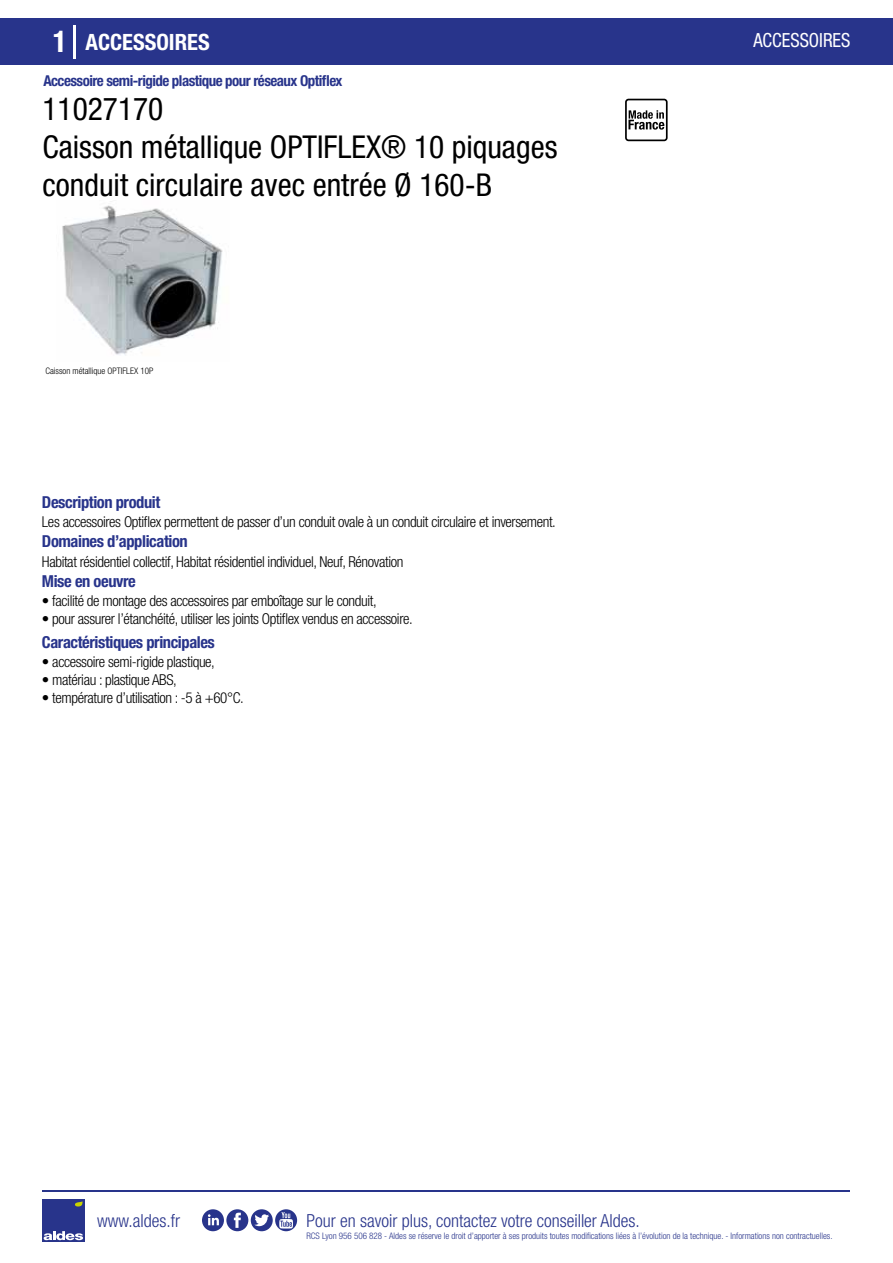
<style>
.page{position:relative;width:893px;height:1263px;background:#fff}
.page>*{position:absolute;margin:0;border:0;box-sizing:border-box;transform-origin:0 0}
.t1{font:condensed 31.5px/37.8px "Helvetica Neue LT Std";color:#000}
.t2{font:700 condensed 22.5px "Helvetica Neue LT Std";color:#fff}
.t3{font:condensed 19.5px "Helvetica Neue LT Std";color:#fff;scale:.95 1}
.t4{font:300 condensed 18px "Helvetica Neue";color:#28348b}
.t5{font:700 condensed 16.5px "Helvetica Neue LT Std";letter-spacing:-.025em;color:#28348b}
.t6{font:300 condensed 15px "Helvetica Neue LT Std";letter-spacing:-.025em;color:#000}
.t7{font:700 condensed 15px "Helvetica Neue LT Std";letter-spacing:-.035em;color:#28348b}
.t8{font:300 condensed 9px "Helvetica Neue";color:#28348b}
.t9{font:300 condensed 9px "Helvetica Neue";color:#000}
.s1{font-size:30px}
</style>
<div class="page">
<div style="left:1px;top:18px;width:892px;height:46px;background:#28348b"></div>
<svg style="left:625px;top:99px;width:43px;height:42px"></svg>
<hr style="left:74px;top:25px;width:2px;height:33px;background:#fff">
<div style="left:42px;top:1199px;width:42px;height:43px;background:#28348b"></div>
<svg style="left:44px;top:1231px;width:39px;height:9px"></svg>
<svg style="left:75px;top:1201px;width:8px;height:5px"></svg>
<img style="left:62px;top:205px;width:161px;height:151px">
<hr style="left:42px;top:1190px;width:808px;height:1px;background:#28348b">
<svg style="left:202px;top:1209px;width:95px;height:22px"></svg>
<h2 class="t2" style="left:53px;top:28px;width:158px"><span class="s1">1</span> ACCESSOIRES</h2>
<h3 class="t3" style="left:753px;top:29px;width:104px">ACCESSOIRES</h3>
<p class="t7" style="left:43px;top:71px;width:301px">Accessoire semi-rigide plastique pour réseaux Optiflex</p>
<h1 class="t1" style="left:42px;top:90px;width:517px">11027170<br>Caisson métallique OPTIFLEX® 10 piquages conduit circulaire avec entrée Ø 160-B</h1>
<p class="t9" style="left:45px;top:365px;width:110px">Caisson métallique OPTIFLEX 10P</p>
<p class="t9" style="left:45px;top:365px;width:85px">Accessoires Optifl x mixte</p>
<p class="t5" style="left:42px;top:492px;width:120px">Description produit</p>
<p class="t5" style="left:42px;top:531px;width:147px">Domaines d’application</p>
<p class="t5" style="left:42px;top:571px;width:95px">Mise en oeuvre</p>
<p class="t6" style="left:42px;top:513px;width:515px">Les accessoires Optiflex permettent de passer d’un conduit ovale à un conduit circulaire et inversement.</p>
<p class="t6" style="left:42px;top:553px;width:363px">Habitat résidentiel collectif, Habitat résidentiel individuel, Neuf, Rénovation</p>
<p class="t6" style="left:42px;top:592px;width:336px">• facilité de montage des accessoires par emboîtage sur le conduit,</p>
<p class="t6" style="left:42px;top:610px;width:372px">• pour assurer l’étanchéité, utiliser les joints Optiflex vendus en accessoire.</p>
<p class="t5" style="left:42px;top:632px;width:174px">Caractéristiques principales</p>
<p class="t6" style="left:42px;top:653px;width:174px">• accessoire semi-rigide plastique,</p>
<p class="t6" style="left:42px;top:671px;width:136px">• matériau : plastique ABS,</p>
<p class="t6" style="left:42px;top:689px;width:203px">• température d’utilisation : -5 à +60°C.</p>
<p class="t4" style="left:97px;top:1211px;width:84px">www.aldes.fr</p>
<p class="t4" style="left:306px;top:1211px;width:335px">Pour en savoir plus, contactez votre conseiller Aldes.</p>
<p class="t8" style="left:306px;top:1230px;width:528px">RCS Lyon 956 506 828 - Aldes se réserve le droit d’apporter à ses produits toutes modifications liées à l’évolution de la technique. - Informations non contractuelles.</p>
</div>
